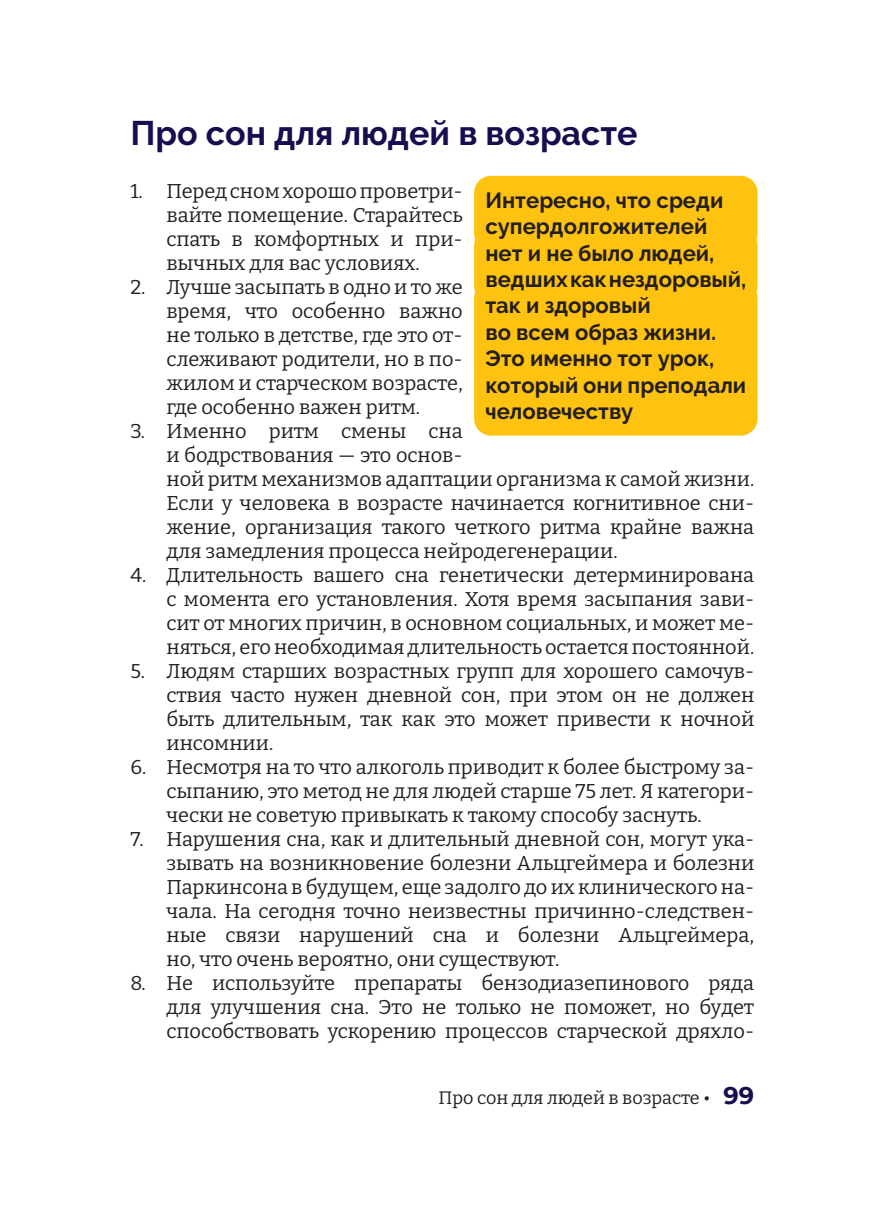
<style>
.page{position:relative;width:879px;height:1225px;background:#fff}
.page>*{position:absolute;margin:0;border:0;box-sizing:border-box;transform-origin:0 0}
.t1{font:700 34px "Raleway";color:#170d4f}
.t2{font:700 22px/26.4px "Raleway";color:#231f20}
.t3{font:20px/24px "Bitter";color:#231f20;text-align:justify}
.t4{font:18px "Bitter";color:#231f20}
.s1{font-family:"Montserrat";font-weight:700;font-size:24px;color:#170d4f}
</style>
<div class="page">
<div style="left:474px;top:176px;width:283px;height:75px;background:#fec210;border-radius:17px"></div>
<div style="left:474px;top:229px;width:283px;height:74px;background:#fec210;border-radius:17px"></div>
<div style="left:474px;top:281px;width:283px;height:154px;background:#fec210;border-radius:17px"></div>
<p class="t1" style="left:130px;top:113px;width:508px">Про сон для людей в возрасте</p>
<p class="t3" style="left:166px;top:179px;width:298px;text-indent:-36px">1. Передсномхорошопроветри&shy;вайте помещение. Старайтесь спать в комфортных и при&shy;вычных для вас условиях.</p>
<p class="t3" style="left:166px;top:275px;width:298px;text-indent:-36px">2. Лучше засыпать в одно и то же время, что особенно важно не только в детстве, где это от&shy;слеживают родители, но в по&shy;жилом и старческом возрасте, где особенно важен ритм.</p>
<p class="t3" style="left:166px;top:419px;width:589px;text-align:left;text-indent:-36px">3. Именно ритм смены сна<br>и бодрствования — это основ-<br>ной ритм механизмов адаптации организма к самой жизни.<br>Если у человека в возрасте начинается когнитивное сни&shy;жение, организация такого четкого ритма крайне важна для замедления процесса нейродегенерации.</p>
<p class="t3" style="left:166px;top:563px;width:589px;text-indent:-36px">4. Длительность вашего сна генетически детерминирована с момента его установления. Хотя время засыпания зави&shy;сит от многих причин, в основном социальных, и может ме&shy;няться, его необходимая длительность остается постоянной.</p>
<p class="t3" style="left:166px;top:659px;width:589px;text-indent:-36px">5. Людям старших возрастных групп для хорошего самочув&shy;ствия часто нужен дневной сон, при этом он не должен быть длительным, так как это может привести к ночной инсомнии.</p>
<p class="t3" style="left:166px;top:755px;width:589px;text-indent:-36px">6. Несмотря на то что алкоголь приводит к более быстрому за&shy;сыпанию, это метод не для людей старше 75 лет. Я категори&shy;чески не советую привыкать к такому способу заснуть.</p>
<p class="t3" style="left:166px;top:827px;width:589px;text-indent:-36px">7. Нарушения сна, как и длительный дневной сон, могут ука&shy;зывать на возникновение болезни Альцгеймера и болезни Паркинсона в будущем, еще задолго до их клинического на&shy;чала. На сегодня точно неизвестны причинно-следствен&shy;ные связи нарушений сна и болезни Альцгеймера, но, что очень вероятно, они существуют.</p>
<p class="t3" style="left:166px;top:971px;width:589px;text-indent:-36px">8. Не используйте препараты бензодиазепинового ряда для улучшения сна. Это не только не поможет, но будет способствовать ускорению процессов старческой дряхло-</p>
<p class="t2" style="left:485px;top:187px;width:262px">Интересно, что среди супердолгожителей нет и не было людей, ведшихкакнездоровый, так и здоровый<br>во всем образ жизни.<br>Это именно тот урок, который они преподали человечеству</p>
<p class="t4" style="left:438px;top:1087px;width:317px">Про сон для людей в возрасте • <span class="s1">99</span></p>
</div>
